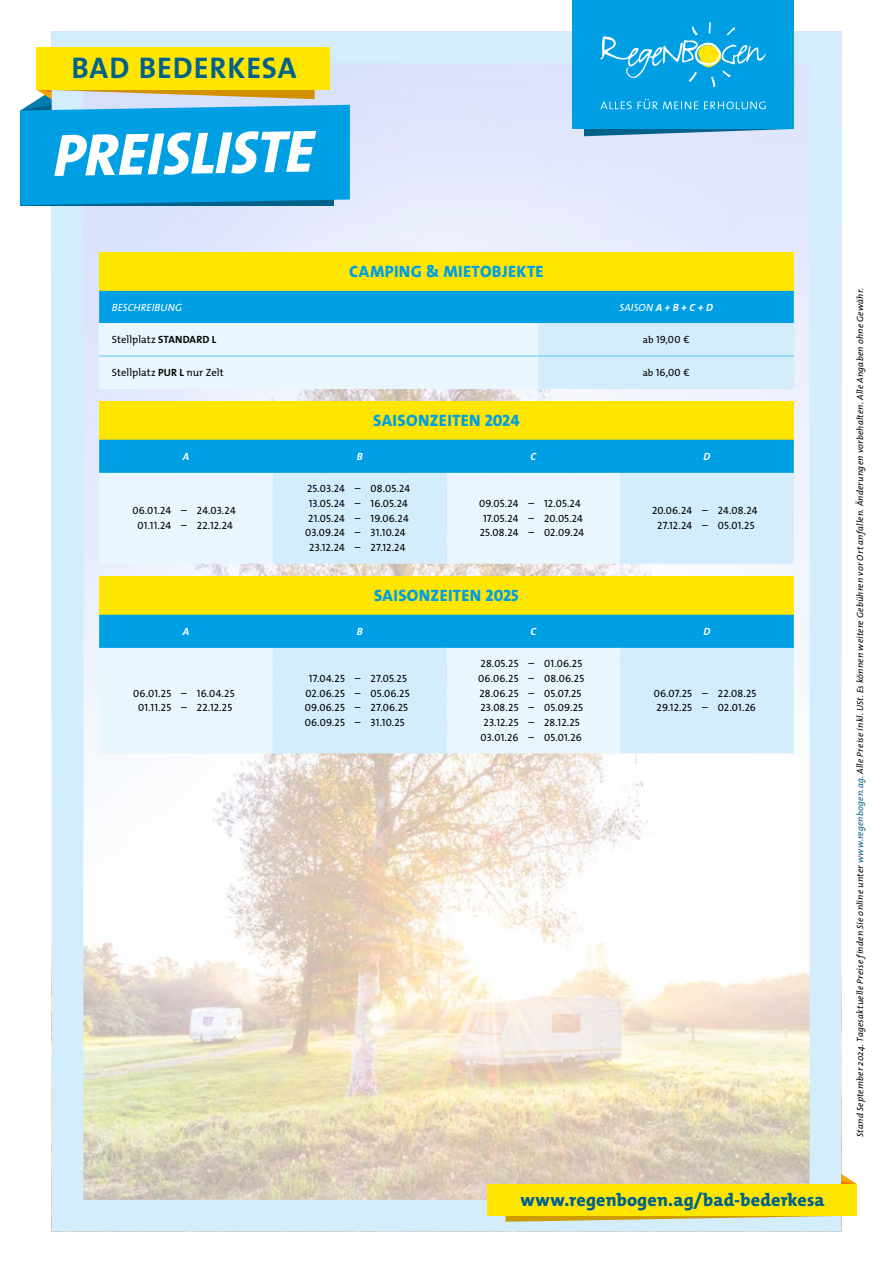
<style>
.page{position:relative;width:893px;height:1263px;background:#fff}
.page>*{position:absolute;margin:0;border:0;box-sizing:border-box;transform-origin:0 0}
.t1{font:italic 800 60px "The Mix Os F";color:#fff}
.t2{font:700 30px "The Mix Os F";letter-spacing:.03em;color:#00628b}
.t3{font:800 18px "The Mix Os F";letter-spacing:.01em;color:#00628b}
.t4{font:800 16.5px "The Mix Os F";letter-spacing:.02em;color:#009fe3}
.t5{font:10.5px/14.7px "The Mix Os F";letter-spacing:.015em;color:#000;text-align:center}
.t6{font:italic 700 10.5px "The Mix Os F";color:#fff}
.t7{font:italic 10.5px "The Mix Os F";letter-spacing:.01em;color:#fff}
.t8{font:italic 9px "The Mix Os F";letter-spacing:.02em;color:#000}
.s1{font-weight:400}
.s2{font-weight:700}
.s3{font-size:9.75px}
.s4{color:#00628b}
</style>
<div class="page">
<img style="left:85px;top:65px;width:723px;height:1133px">
<div style="left:52px;top:32px;width:789px;height:1199px;border:32px solid #d4edfc"></div>
<div style="left:99px;top:253px;width:695px;height:38px;background:#ffe600"></div>
<div style="left:99px;top:291px;width:695px;height:32px;background:#009fe3"></div>
<div style="left:99px;top:323px;width:440px;height:33px;background:#eaf6fe"></div>
<div style="left:539px;top:323px;width:255px;height:33px;background:#d4edfc"></div>
<div style="left:99px;top:356px;width:440px;height:33px;background:#eaf6fe"></div>
<div style="left:539px;top:356px;width:255px;height:33px;background:#d4edfc"></div>
<hr style="left:99px;top:356px;width:440px;height:1px;background:#5bc5f2">
<hr style="left:539px;top:356px;width:255px;height:1px;background:#5bc5f2">
<svg style="left:20px;top:50px;width:330px;height:155px;background:#29a7da"></svg>
<div style="left:36px;top:47px;width:293px;height:42px;background:#ffe600"></div>
<div style="left:99px;top:401px;width:695px;height:39px;background:#ffe600"></div>
<div style="left:99px;top:440px;width:695px;height:32px;background:#009fe3"></div>
<div style="left:99px;top:473px;width:174px;height:91px;background:#eaf6fe"></div>
<svg style="left:273px;top:473px;width:521px;height:91px;background:#dbeffc"></svg>
<hr style="left:99px;top:472px;width:174px;height:1px;background:#009fe3">
<hr style="left:273px;top:472px;width:173px;height:1px;background:#009fe3">
<hr style="left:446px;top:472px;width:174px;height:1px;background:#009fe3">
<hr style="left:620px;top:472px;width:174px;height:1px;background:#009fe3">
<svg style="left:506px;top:1163px;width:351px;height:59px;background:#d7ccab"></svg>
<div style="left:487px;top:1184px;width:370px;height:31px;background:#ffe600"></div>
<div style="left:99px;top:576px;width:695px;height:39px;background:#ffe600"></div>
<div style="left:99px;top:615px;width:695px;height:32px;background:#009fe3"></div>
<div style="left:99px;top:648px;width:174px;height:105px;background:#eaf6fe"></div>
<svg style="left:273px;top:648px;width:521px;height:105px;background:#dbeffc"></svg>
<hr style="left:99px;top:647px;width:174px;height:1px;background:#009fe3">
<hr style="left:273px;top:647px;width:173px;height:1px;background:#009fe3">
<hr style="left:446px;top:647px;width:174px;height:1px;background:#009fe3">
<hr style="left:620px;top:647px;width:174px;height:1px;background:#009fe3">
<div style="left:573px;top:0;width:221px;height:129px;background:#009fe3"></div>
<svg style="left:584px;top:99px;width:210px;height:37px"></svg>
<svg style="left:600px;top:22px;width:166px;height:65px"></svg>
<h2 class="t2" style="left:71px;top:49px;width:226px">BAD BEDERKESA</h2>
<h1 class="t1" style="left:52px;top:117px;width:262px;rotate:-1deg">PREISLISTE</h1>
<h3 class="t4" style="left:349px;top:261px;width:196px">CAMPING &amp; MIETOBJEKTE</h3>
<p class="t7" style="left:112px;top:300px;width:72px">BESCHREIBUNG</p>
<p class="t6" style="left:619px;top:300px;width:95px"><span class="s1">SAISON</span> A + B + C + D</p>
<p class="t5" style="left:112px;top:332px;width:106px">Stellplatz <span class="s2">STANDARD L</span></p>
<p class="t5" style="left:643px;top:332px;width:48px"><span class="s3">ab</span> 19,00 €</p>
<p class="t5" style="left:112px;top:365px;width:113px">Stellplatz <span class="s2">PUR L</span> nur Zelt</p>
<p class="t5" style="left:643px;top:365px;width:49px"><span class="s3">ab</span> 16,00 €</p>
<h3 class="t4" style="left:373px;top:410px;width:148px">SAISONZEITEN 2024</h3>
<p class="t6" style="left:183px;top:449px;width:8px">A</p>
<p class="t6" style="left:357px;top:449px;width:7px">B</p>
<p class="t6" style="left:530px;top:449px;width:7px">C</p>
<p class="t6" style="left:703px;top:449px;width:8px">D</p>
<p class="t5" style="left:133px;top:503px;width:105px">06.01.24 – 24.03.24<br>01.11.24 – 22.12.24</p>
<p class="t5" style="left:305px;top:481px;width:106px">25.03.24 – 08.05.24<br>13.05.24 – 16.05.24<br>21.05.24 – 19.06.24<br>03.09.24 – 31.10.24<br>23.12.24 – 27.12.24</p>
<p class="t5" style="left:479px;top:496px;width:107px">09.05.24 – 12.05.24<br>17.05.24 – 20.05.24<br>25.08.24 – 02.09.24</p>
<p class="t5" style="left:652px;top:503px;width:107px">20.06.24 – 24.08.24<br>27.12.24 – 05.01.25</p>
<h3 class="t4" style="left:374px;top:585px;width:146px">SAISONZEITEN 2025</h3>
<p class="t6" style="left:183px;top:624px;width:8px">A</p>
<p class="t6" style="left:357px;top:624px;width:7px">B</p>
<p class="t6" style="left:530px;top:624px;width:7px">C</p>
<p class="t6" style="left:703px;top:624px;width:8px">D</p>
<p class="t5" style="left:133px;top:686px;width:103px">06.01.25 – 16.04.25<br>01.11.25 – 22.12.25</p>
<p class="t5" style="left:305px;top:671px;width:106px">17.04.25 – 27.05.25<br>02.06.25 – 05.06.25<br>09.06.25 – 27.06.25<br>06.09.25 – 31.10.25</p>
<p class="t5" style="left:478px;top:656px;width:107px">28.05.25 – 01.06.25<br>06.06.25 – 08.06.25<br>28.06.25 – 05.07.25<br>23.08.25 – 05.09.25<br>23.12.25 – 28.12.25<br>03.01.26 – 05.01.26</p>
<p class="t5" style="left:654px;top:686px;width:104px;text-align:left">06.07.25 – 22.08.25<br>29.12.25 – 02.01.26</p>
<h3 class="t3" style="left:521px;top:1188px;width:306px">www.regenbogen.ag/bad-bederkesa</h3>
<p class="t8" style="left:854px;top:1137px;width:850px;rotate:-90deg">Stand September 2024. Tagesaktuelle Preise finden Sie online unter <span class="s4">www.regenbogen.ag</span>. Alle Preise inkl. USt. Es können weitere Gebühren vor Ort anfallen. Änderungen vorbehalten. Alle Angaben ohne Gewähr.</p>
</div>
